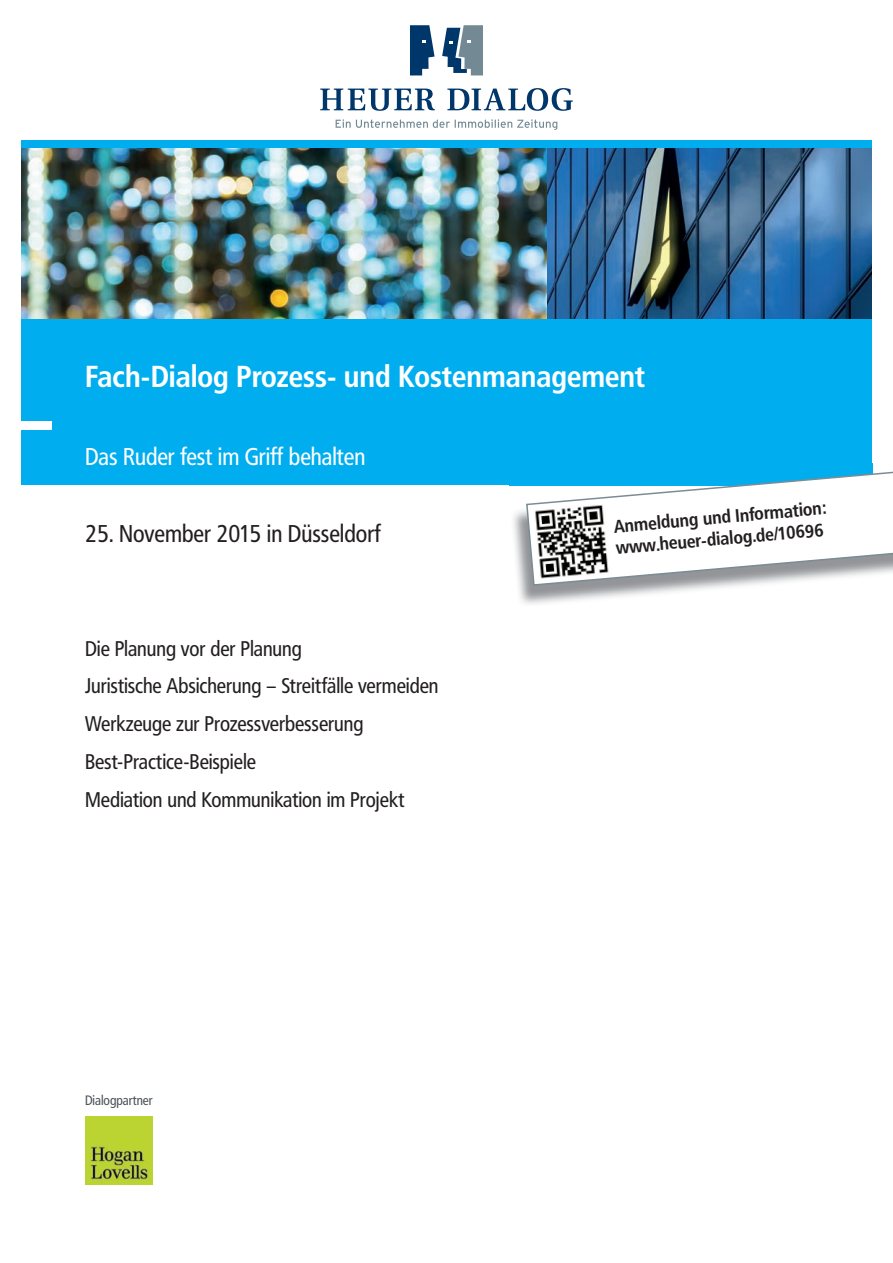
<style>
.page{position:relative;width:893px;height:1263px;background:#fff}
.page>*{position:absolute;margin:0;border:0;box-sizing:border-box;transform-origin:0 0}
.t1{font:700 30px "Frutiger Condensed BQ";color:#fff}
.t2{font:24px "Frutiger Condensed BQ";color:#231f20}
.t3{font:24px "Frutiger Condensed BQ";color:#fff}
.t4{font:21px/38px "Frutiger Condensed BQ";color:#231f20}
.t5{font:700 18px/21.6px "Frutiger Condensed BQ";color:#231f20}
.t6{font:13.5px "Frutiger Condensed BQ";color:#4d545a}
</style>
<div class="page">
<svg style="left:336px;top:119px;width:221px;height:11px"></svg>
<svg style="left:410px;top:25px;width:25px;height:50px"></svg>
<svg style="left:442px;top:25px;width:41px;height:50px"></svg>
<svg style="left:320px;top:89px;width:115px;height:22px"></svg>
<svg style="left:447px;top:88px;width:126px;height:23px"></svg>
<div style="left:21px;top:140px;width:851px;height:345px;background:#00aeef"></div>
<div style="left:10px;top:421px;width:42px;height:8px;background:#fff"></div>
<img style="left:510px;top:485px;width:214px;height:119px">
<svg style="left:525px;top:463px;width:368px;height:124px"></svg>
<img style="left:21px;top:149px;width:526px;height:170px">
<img style="left:547px;top:149px;width:325px;height:170px">
<img style="left:533px;top:503px;width:78px;height:78px">
<img style="left:85px;top:1116px;width:68px;height:68px">
<h1 class="t1" style="left:85px;top:358px;width:562px">Fach-Dialog Prozess- und Kostenmanagement</h1>
<p class="t3" style="left:85px;top:442px;width:282px">Das Ruder fest im Griff behalten</p>
<p class="t2" style="left:85px;top:519px;width:297px">25. November 2015 in Düsseldorf</p>
<p class="t4" style="left:85px;top:629px;width:355px">Die Planung vor der Planung<br>Juristische Absicherung – Streitfälle vermeiden Werkzeuge zur Prozessverbesserung Best-Practice-Beispiele<br>Mediation und Kommunikation im Projekt</p>
<p class="t6" style="left:85px;top:1092px;width:69px">Dialogpartner</p>
<p class="t5" style="left:613px;top:515px;width:215px;rotate:-5deg">Anmeldung und Information: www.heuer-dialog.de/10696</p>
</div>
